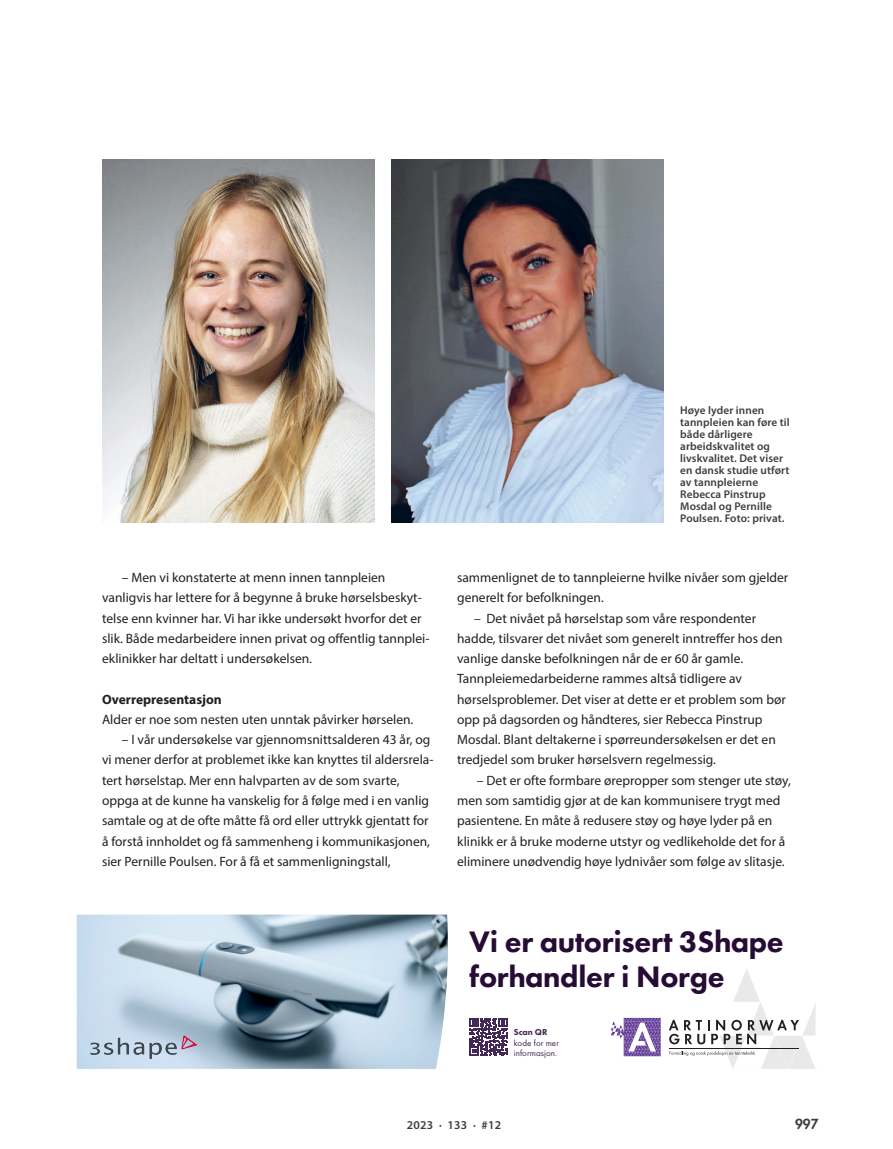
<style>
.page{position:relative;width:893px;height:1149px;background:#fff}
.page>*{position:absolute;margin:0;border:0;box-sizing:border-box;transform-origin:0 0}
.t1{font:800 30.75px/34.5px "Futura PT";letter-spacing:-.01em;color:#260b35}
.t2{font:13.5px/20.2px "Myriad Pro";color:#231f20}
.t3{font:700 13.5px "Myriad Pro";color:#231f20}
.t4{font:800 13.5px "Futura Std";color:#3e3e3f}
.t5{font:600 12px "Myriad Pro";letter-spacing:.02em;color:#3e3e3f}
.t6{font:600 11.25px/12px "Myriad Pro";letter-spacing:.01em;color:#3e3e3f}
.t7{font:8.85px/10.6px "Futura PT";letter-spacing:.005em;color:#432755}
.t8{font:800 8.85px "Futura PT";letter-spacing:-.005em;color:#432755}
</style>
<div class="page">
<img style="left:391px;top:159px;width:272px;height:363px">
<img style="left:102px;top:159px;width:273px;height:363px">
<img style="left:78px;top:915px;width:370px;height:152px">
<img style="left:90px;top:1035px;width:107px;height:22px">
<svg style="left:611px;top:1017px;width:50px;height:38px"></svg>
<svg style="left:669px;top:969px;width:145px;height:98px"></svg>
<svg style="left:470px;top:1018px;width:38px;height:37px"></svg>
<div style="left:76px;top:913px;width:740px;height:156px;border:1px solid #fff"></div>
<p class="t2" style="left:102px;top:567px;width:329px;text-indent:20px">– Men vi konstaterte at menn innen tannpleien vanligvis har lettere for å begynne å bruke hørselsbeskyt&shy;telse enn kvinner har. Vi har ikke undersøkt hvorfor det er slik. Både medarbeidere innen privat og offentlig tannplei&shy;eklinikker har deltatt i undersøkelsen.</p>
<p class="t3" style="left:102px;top:690px;width:121px">Overrepresentasjon</p>
<p class="t2" style="left:102px;top:708px;width:313px">Alder er noe som nesten uten unntak påvirker hørselen.</p>
<p class="t2" style="left:102px;top:729px;width:333px;text-indent:20px">– I vår undersøkelse var gjennomsnittsalderen 43 år, og vi mener derfor at problemet ikke kan knyttes til aldersrela&shy;tert hørselstap. Mer enn halvparten av de som svarte, oppga at de kunne ha vanskelig for å følge med i en vanlig samtale og at de ofte måtte få ord eller uttrykk gjentatt for å forstå innholdet og få sammenheng i kommunikasjonen, sier Pernille Poulsen. For å få et sammenligningstall,</p>
<p class="t6" style="left:680px;top:404px;width:111px">Høye lyder innen tannpleien kan føre til både dårligere arbeidskvalitet og livskvalitet. Det viser en dansk studie utført av tannpleierne<br>Rebecca Pinstrup<br>Mosdal og Pernille<br>Poulsen. Foto: privat.</p>
<p class="t2" style="left:457px;top:567px;width:333px">sammenlignet de to tannpleierne hvilke nivåer som gjelder generelt for befolkningen.</p>
<p class="t2" style="left:457px;top:607px;width:330px;text-indent:17px">– Det nivået på hørselstap som våre respondenter hadde, tilsvarer det nivået som generelt inntreffer hos den vanlige danske befolkningen når de er 60 år gamle.<br>Tannpleiemedarbeiderne rammes altså tidligere av hørselsproblemer. Det viser at dette er et problem som bør opp på dagsorden og håndteres, sier Rebecca Pinstrup Mosdal. Blant deltakerne i spørreundersøkelsen er det en tredjedel som bruker hørselsvern regelmessig.</p>
<p class="t2" style="left:457px;top:769px;width:335px;text-indent:20px">– Det er ofte formbare ørepropper som stenger ute støy, men som samtidig gjør at de kan kommunisere trygt med pasientene. En måte å redusere støy og høye lyder på en klinikk er å bruke moderne utstyr og vedlikeholde det for å eliminere unødvendig høye lydnivåer som følge av slitasje.</p>
<h1 class="t1" style="left:469px;top:924px;width:316px">Vi er autorisert 3Shape forhandler i Norge</h1>
<p class="t8" style="left:514px;top:1025px;width:35px">Scan QR</p>
<p class="t7" style="left:514px;top:1036px;width:47px">kode for mer informasjon.</p>
<p class="t5" style="left:407px;top:1117px;width:96px">2023 · 133 · #12</p>
<p class="t4" style="left:795px;top:1115px;width:25px">997</p>
</div>
